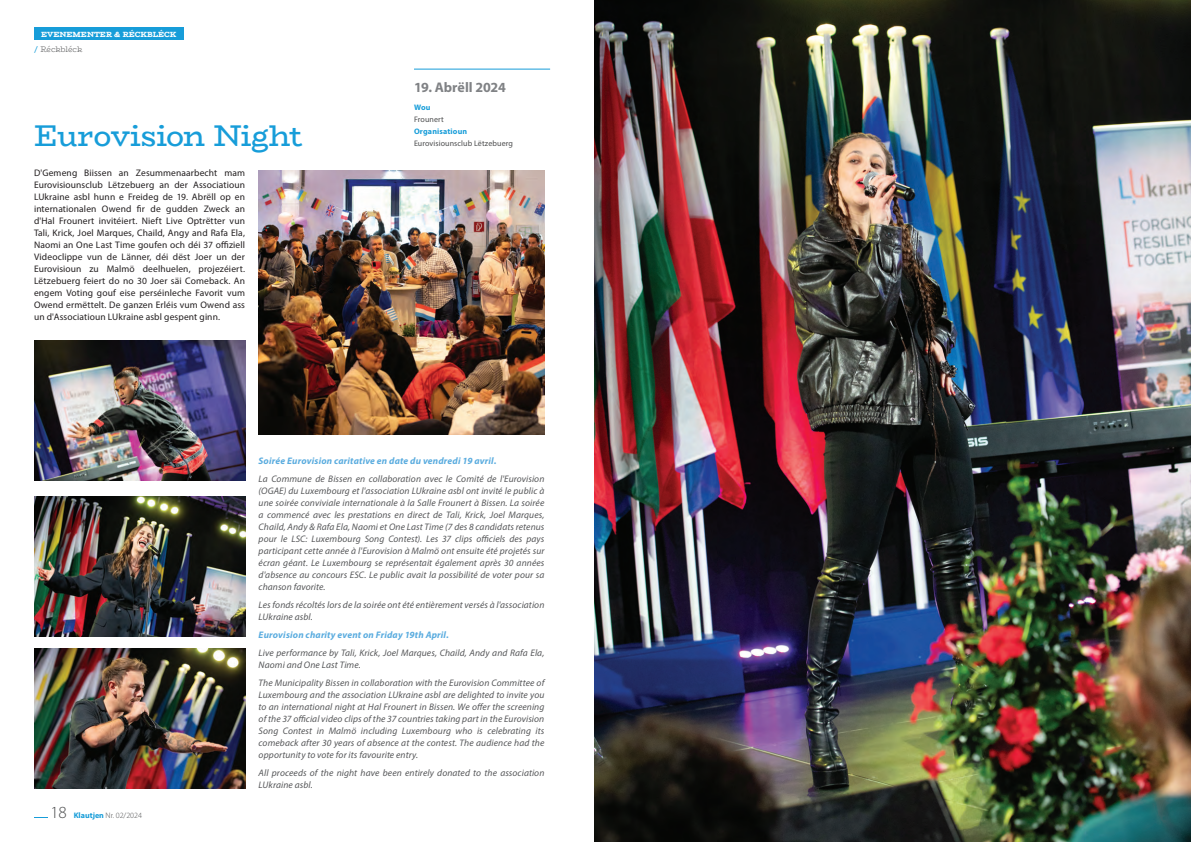
<style>
.page{position:relative;width:1191px;height:842px;background:#fff}
.page>*{position:absolute;margin:0;border:0;box-sizing:border-box;transform-origin:0 0}
.H1_-_Title{font:30px "Bio Rhyme";letter-spacing:-.02em;color:#179dd9}
.Dates_-_Wéini{font:700 14px "Myriad Pro";letter-spacing:-.005em;color:#808285}
.Bodytext_FR{font:italic 9.5px/12px "Myriad Pro";letter-spacing:.01em;color:#57585a}
.Bodytext{font:9.5px/12px "Myriad Pro";letter-spacing:.01em;color:#231f20;text-align:justify}
.Bodytext_FR-2{font:italic 700 9.5px "Myriad Pro";letter-spacing:.02em;color:#5aacdf}
.Date_-_Wou_a_Wien{font:8px/12px "Myriad Pro";letter-spacing:.01em;color:#4b4c4d}
.t1{font:300 8px "Myriad Pro";color:#4b4c4d}
.Date_-_Wou_a_Wien-2{font:700 8px "Myriad Pro";letter-spacing:.02em;color:#179dd9}
.t2{font:300 8px "Bio Rhyme";letter-spacing:-.01em;color:#4b4c4d}
.t3{font:800 7.5px "Bio Rhyme";color:#fff}
.s1{font-weight:400;color:#179dd9}
.s2{font-weight:700;color:#179dd9}
.s3{font-size:17px}
</style>
<div class="page">
<div style="left:34px;top:28px;width:149px;height:12px;background:#179dd9"></div>
<hr style="left:414px;top:69px;width:136px;height:1px;background:#179dd9">
<img style="left:594px;top:0;width:597px;height:842px">
<img style="left:34px;top:648px;width:211px;height:141px">
<img style="left:259px;top:170px;width:285px;height:264px">
<img style="left:34px;top:496px;width:211px;height:141px">
<img style="left:34px;top:340px;width:211px;height:141px">
<p class="t3" style="left:41px;top:28px;width:137px">EVENEMENTER &amp; RÉCKBLÉCK</p>
<p class="t2" style="left:34px;top:43px;width:50px"><span class="s1">/</span> Réckbléck</p>
<p class="H1_-_Title" style="left:34px;top:113px;width:270px">Eurovision Night</p>
<p class="Bodytext" style="left:34px;top:167px;width:212px">D'Gemeng Biissen an Zesummenaarbecht mam Eurovisiounsclub Lëtzebuerg an der Associatioun LUkraine asbl hunn e Freideg de 19. Abrëll op en internationalen Owend fir de gudden Zweck an d'Hal Frounert invitéiert. Nieft Live Optrëtter vun Tali, Krick, Joel Marques, Chaild, Angy and Rafa Ela, Naomi an One Last Time goufen och déi 37 offiziell Videoclippe vun de Länner, déi dëst Joer un der Eurovisioun zu Malmö deelhuelen, projezéiert.<br>Lëtzebuerg feiert do no 30 Joer säi Comeback. An engem Voting gouf eise perséinleche Favorit vum Owend ermëttelt. De ganzen Erléis vum Owend ass un d'Associatioun LUkraine asbl gespent ginn.</p>
<p class="Dates_-_Wéini" style="left:414px;top:78px;width:93px">19. Abrëll 2024</p>
<p class="Date_-_Wou_a_Wien" style="left:414px;top:101px;width:31px"><span class="s2">Wou<br></span>Frounert</p>
<p class="Date_-_Wou_a_Wien-2" style="left:414px;top:126px;width:55px">Organisatioun</p>
<p class="Date_-_Wou_a_Wien" style="left:414px;top:137px;width:101px">Eurovisiounsclub Lëtzebuerg</p>
<p class="t1" style="left:50px;top:811px;width:93px"><span class="s3">18</span> <span class="s2">Klautjen</span> Nr. 02/2024</p>
<p class="Bodytext_FR-2" style="left:259px;top:455px;width:239px">Soirée Eurovision caritative en date du vendredi 19 avril.</p>
<p class="Bodytext_FR" style="left:259px;top:473px;width:287px;text-align:justify">La Commune de Bissen en collaboration avec le Comité de l'Eurovision (OGAE) du Luxembourg et l'association LUkraine asbl ont invité le public à une soirée conviviale internationale à la Salle Frounert à Bissen. La soirée a commencé avec les prestations en direct de Tali, Krick, Joel Marques, Chaild, Andy &amp; Rafa Ela, Naomi et One Last Time (7 des 8 candidats retenus pour le LSC: Luxembourg Song Contest). Les 37 clips officiels des pays participant cette année à l'Eurovision à Malmö ont ensuite été projetés sur écran géant. Le Luxembourg se représentait également après 30 années d'absence au concours ESC. Le public avait la possibilité de voter pour sa chanson favorite.</p>
<p class="Bodytext_FR" style="left:259px;top:599px;width:287px">Les fonds récoltés lors de la soirée ont été entièrement versés à l'association<br>LUkraine asbl.</p>
<p class="Bodytext_FR-2" style="left:259px;top:629px;width:192px">Eurovision charity event on Friday 19th April.</p>
<p class="Bodytext_FR" style="left:259px;top:647px;width:287px">Live performance by Tali, Krick, Joel Marques, Chaild, Andy and Rafa Ela,<br>Naomi and One Last Time.</p>
<p class="Bodytext_FR" style="left:259px;top:677px;width:287px;text-align:justify">The Municipality Bissen in collaboration with the Eurovision Committee of Luxembourg and the association LUkraine asbl are delighted to invite you to an international night at Hal Frounert in Bissen. We offer the screening of the 37 official video clips of the 37 countries taking part in the Eurovision Song Contest in Malmö including Luxembourg who is celebrating its comeback after 30 years of absence at the contest. The audience had the opportunity to vote for its favourite entry.</p>
<p class="Bodytext_FR" style="left:259px;top:767px;width:287px">All proceeds of the night have been entirely donated to the association<br>LUkraine asbl.</p>
</div>
